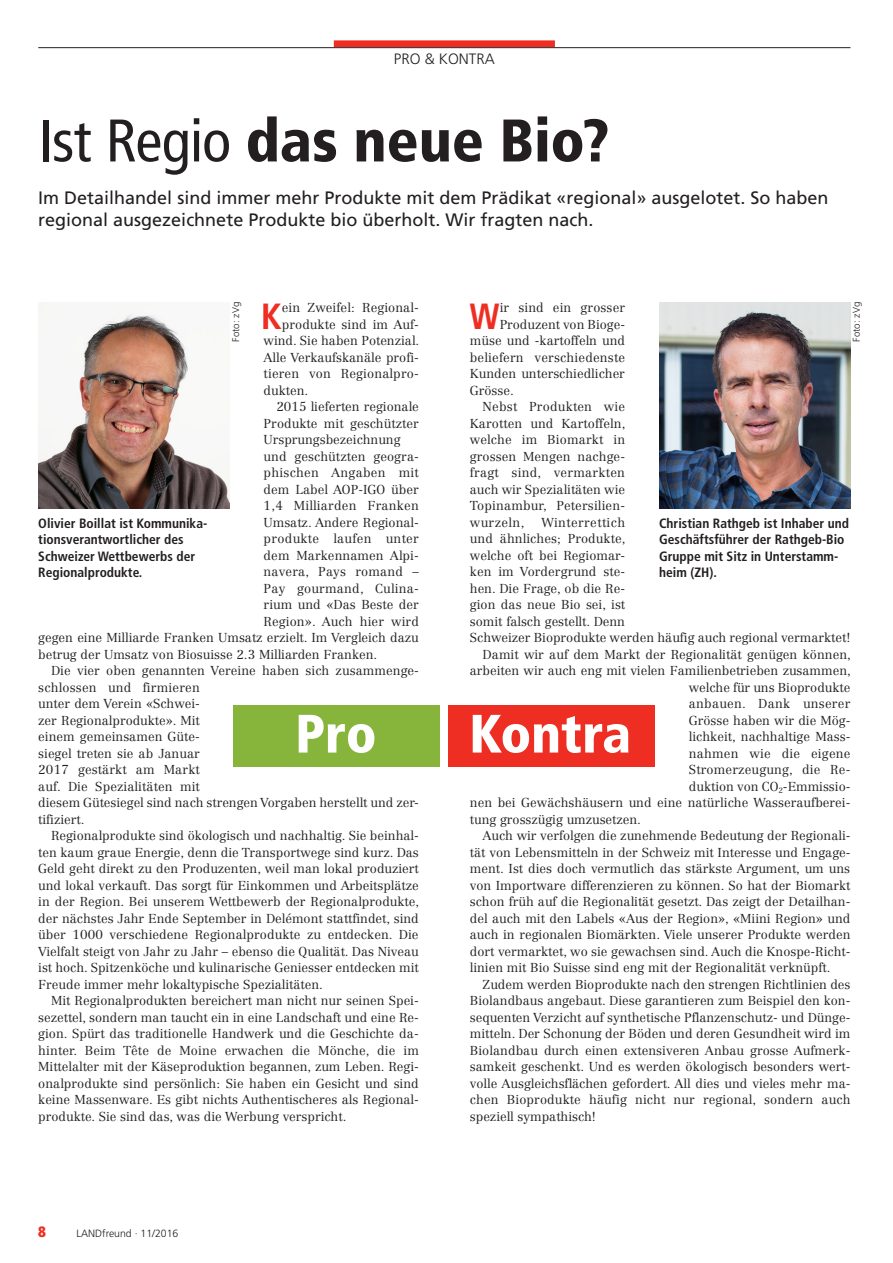
<style>
.page{position:relative;width:893px;height:1263px;background:#fff}
.page>*{position:absolute;margin:0;border:0;box-sizing:border-box;transform-origin:0 0}
.Überschrift_40pt{font:900 condensed 60px "Frutiger LT Pro";letter-spacing:-.005em;color:#231f20}
.Überschrift_40pt-2{font:900 condensed 54px "Frutiger LT Pro";letter-spacing:-.005em;color:#fff}
.Initial_2_zeilig{font:700 condensed 36.45px "Frutiger LT Pro";color:#ee2e22}
.Vorspann{font:18px/21.6px "Frutiger LT Pro";color:#231f20}
.t1{font:300 15px "Frutiger LT Pro";color:#231f20}
.t2{font:900 condensed 15px "Frutiger LT Pro";color:#ee2e22}
.Bildunterschrift{font:700 condensed 13.5px/16.5px "Frutiger LT Pro";color:#231f20}
.Grundtext_mit_Einzug{font:300 12.75px/16.5px "Centennial LT Std";color:#231f20;text-align:justify}
.Initial_2_zeilig-2{font:300 12.75px "Centennial LT Std";letter-spacing:.005em;color:#231f20}
.Grundtext_mit_Einzug-2{font:300 12.75px "Centennial LT Std";letter-spacing:.02em;color:#231f20}
.Grundtext_mit_Einzug-3{font:300 12.75px "Centennial LT Std";letter-spacing:.025em;color:#231f20}
.t3{font:300 10.5px "Frutiger LT Pro";color:#231f20}
.Fotoautor{font:300 9.75px "Frutiger LT Pro";color:#231f20}
.s1{font-weight:400}
</style>
<div class="page">
<div style="left:334px;top:40px;width:221px;height:7px;background:#ee2e22"></div>
<hr style="left:38px;top:47px;width:812px;height:1px;background:#231f20">
<img style="left:38px;top:302px;width:192px;height:207px">
<img style="left:659px;top:302px;width:191px;height:207px">
<div style="left:234px;top:705px;width:206px;height:61px;background:#87b53b"></div>
<div style="left:449px;top:705px;width:206px;height:61px;background:#ee2e22"></div>
<p class="t1" style="left:394px;top:50px;width:102px">PRO &amp; KONTRA</p>
<p class="Überschrift_40pt" style="left:38px;top:104px;width:572px"><span class="s1">Ist Regio</span> das neue Bio?</p>
<p class="Vorspann" style="left:38px;top:187px;width:792px">Im Detailhandel sind immer mehr Produkte mit dem Prädikat «regional» ausgelotet. So haben regional ausgezeichnete Produkte bio überholt. Wir fragten nach.</p>
<p class="Initial_2_zeilig" style="left:261px;top:295px;width:22px">K</p>
<p class="Initial_2_zeilig-2" style="left:282px;top:300px;width:139px">ein Zweifel: Regional-</p>
<p class="Fotoautor" style="left:230px;top:342px;width:41px;rotate:-90deg">Foto: zVg</p>
<p class="Fotoautor" style="left:851px;top:342px;width:41px;rotate:-90deg">Foto: zVg</p>
<p class="Initial_2_zeilig" style="left:469px;top:295px;width:32px">W</p>
<p class="Initial_2_zeilig-2" style="left:500px;top:300px;width:127px">ir sind ein grosser</p>
<p class="Initial_2_zeilig-2" style="left:282px;top:317px;width:139px">produkte sind im Auf-</p>
<p class="Initial_2_zeilig-2" style="left:264px;top:333px;width:157px">wind. Sie haben Potenzial.</p>
<p class="Initial_2_zeilig-2" style="left:264px;top:350px;width:157px">Alle Verkaufskanäle profi-</p>
<p class="Initial_2_zeilig-2" style="left:264px;top:366px;width:157px">tieren von Regionalpro-</p>
<p class="Initial_2_zeilig-2" style="left:264px;top:383px;width:46px">dukten.</p>
<p class="Grundtext_mit_Einzug" style="left:276px;top:399px;width:144px">2015 lieferten regionale</p>
<p class="Grundtext_mit_Einzug" style="left:264px;top:415px;width:157px">Produkte mit geschützter</p>
<p class="Grundtext_mit_Einzug" style="left:264px;top:432px;width:138px">Ursprungsbezeichnung</p>
<p class="Grundtext_mit_Einzug" style="left:264px;top:448px;width:157px">und geschützten geogra-</p>
<p class="Grundtext_mit_Einzug-2" style="left:264px;top:465px;width:157px">phischen Angaben mit</p>
<p class="Grundtext_mit_Einzug" style="left:264px;top:481px;width:157px">dem Label AOP-IGO über</p>
<p class="Grundtext_mit_Einzug" style="left:264px;top:498px;width:157px">1,4 Milliarden Franken</p>
<p class="Grundtext_mit_Einzug" style="left:264px;top:514px;width:157px">Umsatz. Andere Regional-</p>
<p class="Grundtext_mit_Einzug-3" style="left:264px;top:531px;width:157px">produkte laufen unter</p>
<p class="Grundtext_mit_Einzug" style="left:264px;top:547px;width:157px">dem Markennamen Alpi-</p>
<p class="Grundtext_mit_Einzug" style="left:264px;top:564px;width:157px">navera, Pays romand –</p>
<p class="Grundtext_mit_Einzug-2" style="left:264px;top:581px;width:157px">Pay gourmand, Culina-</p>
<p class="Grundtext_mit_Einzug" style="left:264px;top:597px;width:157px">rium und «Das Beste der</p>
<p class="Grundtext_mit_Einzug" style="left:264px;top:613px;width:157px">Region». Auch hier wird</p>
<p class="Grundtext_mit_Einzug" style="left:38px;top:630px;width:382px">gegen eine Milliarde Franken Umsatz erzielt. Im Vergleich dazu</p>
<p class="Grundtext_mit_Einzug" style="left:38px;top:646px;width:341px">betrug der Umsatz von Biosuisse 2.3 Milliarden Franken.</p>
<p class="Grundtext_mit_Einzug" style="left:38px;top:663px;width:382px;text-align:left;text-indent:13px">Die vier oben genannten Vereine haben sich zusammenge&shy;schlossen und firmieren<br>unter dem Verein «Schwei-<br>zer Regionalprodukte». Mit<br>einem gemeinsamen Güte-<br>siegel treten sie ab Januar<br>2017 gestärkt am Markt<br>auf. Die Spezialitäten mit<br>diesem Gütesiegel sind nach strengen Vorgaben herstellt und zer&shy;tifiziert.</p>
<p class="Grundtext_mit_Einzug" style="left:38px;top:828px;width:382px;text-indent:13px">Regionalprodukte sind ökologisch und nachhaltig. Sie beinhal&shy;ten kaum graue Energie, denn die Transportwege sind kurz. Das Geld geht direkt zu den Produzenten, weil man lokal produziert und lokal verkauft. Das sorgt für Einkommen und Arbeitsplätze in der Region. Bei unserem Wettbewerb der Regionalprodukte, der nächstes Jahr Ende September in Delémont stattfindet, sind über 1000 verschiedene Regionalprodukte zu entdecken. Die Vielfalt steigt von Jahr zu Jahr – ebenso die Qualität. Das Niveau ist hoch. Spitzenköche und kulinarische Geniesser entdecken mit Freude immer mehr lokaltypische Spezialitäten.</p>
<p class="Grundtext_mit_Einzug" style="left:38px;top:993px;width:382px;text-indent:13px">Mit Regionalprodukten bereichert man nicht nur seinen Spei&shy;sezettel, sondern man taucht ein in eine Landschaft und eine Re&shy;gion. Spürt das traditionelle Handwerk und die Geschichte da&shy;hinter. Beim Tête de Moine erwachen die Mönche, die im Mittelalter mit der Käseproduktion begannen, zum Leben. Regi&shy;onalprodukte sind persönlich: Sie haben ein Gesicht und sind keine Massenware. Es gibt nichts Authentischeres als Regional&shy;produkte. Sie sind das, was die Werbung verspricht.</p>
<p class="Initial_2_zeilig-2" style="left:500px;top:317px;width:127px">Produzent von Bioge-</p>
<p class="Initial_2_zeilig-2" style="left:470px;top:333px;width:157px">müse und -kartoffeln und</p>
<p class="Initial_2_zeilig-2" style="left:470px;top:350px;width:157px">beliefern verschiedenste</p>
<p class="Initial_2_zeilig-2" style="left:470px;top:366px;width:157px">Kunden unterschiedlicher</p>
<p class="Initial_2_zeilig-2" style="left:470px;top:383px;width:45px">Grösse.</p>
<p class="Grundtext_mit_Einzug" style="left:470px;top:399px;width:157px;text-indent:13px">Nebst Produkten wie Karotten und Kartoffeln, welche im Biomarkt in grossen Mengen nachge&shy;fragt sind, vermarkten auch wir Spezialitäten wie Topinambur, Petersilien&shy;wurzeln,</p>
<p class="Grundtext_mit_Einzug" style="left:470px;top:514px;width:382px;text-align:left;text-indent:72px">Winterrettich<br>und ähnliches; Produkte,<br>welche oft bei Regiomar-<br>ken im Vordergrund ste-<br>hen. Die Frage, ob die Re-<br>gion das neue Bio sei, ist<br>somit falsch gestellt. Denn<br>Schweizer Bioprodukte werden häufig auch regional vermarktet!</p>
<p class="Grundtext_mit_Einzug" style="left:483px;top:646px;width:370px">Damit wir auf dem Markt der Regionalität genügen können,</p>
<p class="Grundtext_mit_Einzug" style="left:470px;top:663px;width:383px">arbeiten wir auch eng mit vielen Familienbetrieben zusammen,</p>
<p class="Grundtext_mit_Einzug" style="left:689px;top:679px;width:163px">welche für uns Bioprodukte</p>
<p class="Grundtext_mit_Einzug-2" style="left:689px;top:696px;width:163px">anbauen. Dank unserer</p>
<p class="Grundtext_mit_Einzug" style="left:689px;top:712px;width:163px">Grösse haben wir die Mög-</p>
<p class="Grundtext_mit_Einzug" style="left:689px;top:729px;width:163px">lichkeit, nachhaltige Mass-</p>
<p class="Grundtext_mit_Einzug" style="left:689px;top:745px;width:163px">nahmen wie die eigene</p>
<p class="Grundtext_mit_Einzug" style="left:689px;top:762px;width:163px">Stromerzeugung, die Re-</p>
<p class="Grundtext_mit_Einzug" style="left:689px;top:778px;width:163px">duktion von CO<sub>2</sub>-Emmissio-</p>
<p class="Grundtext_mit_Einzug" style="left:470px;top:795px;width:382px">nen bei Gewächshäusern und eine natürliche Wasseraufberei-</p>
<p class="Grundtext_mit_Einzug" style="left:470px;top:811px;width:173px">tung grosszügig umzusetzen.</p>
<p class="Grundtext_mit_Einzug" style="left:470px;top:828px;width:382px;text-indent:13px">Auch wir verfolgen die zunehmende Bedeutung der Regionali&shy;tät von Lebensmitteln in der Schweiz mit Interesse und Engage&shy;ment. Ist dies doch vermutlich das stärkste Argument, um uns von Importware differenzieren zu können. So hat der Biomarkt schon früh auf die Regionalität gesetzt. Das zeigt der Detailhan&shy;del auch mit den Labels «Aus der Region», «Miini Region» und auch in regionalen Biomärkten. Viele unserer Produkte werden dort vermarktet, wo sie gewachsen sind. Auch die Knospe-Richt&shy;linien mit Bio Suisse sind eng mit der Regionalität verknüpft.</p>
<p class="Grundtext_mit_Einzug" style="left:470px;top:976px;width:382px;text-indent:13px">Zudem werden Bioprodukte nach den strengen Richtlinien des Biolandbaus angebaut. Diese garantieren zum Beispiel den kon&shy;sequenten Verzicht auf synthetische Pflanzenschutz- und Dünge&shy;mitteln. Der Schonung der Böden und deren Gesundheit wird im Biolandbau durch einen extensiveren Anbau grosse Aufmerk&shy;samkeit geschenkt. Und es werden ökologisch besonders wert&shy;volle Ausgleichsflächen gefordert. All dies und vieles mehr ma&shy;chen Bioprodukte häufig nicht nur regional, sondern auch speziell sympathisch!</p>
<p class="Bildunterschrift" style="left:38px;top:515px;width:171px">Olivier Boillat ist Kommunika&shy;tionsverantwortlicher des<br>Schweizer Wettbewerbs der<br>Regionalprodukte.</p>
<p class="Bildunterschrift" style="left:659px;top:515px;width:191px">Christian Rathgeb ist Inhaber und<br>Geschäftsführer der Rathgeb-Bio<br>Gruppe mit Sitz in Unterstamm&shy;heim (ZH).</p>
<p class="Überschrift_40pt-2" style="left:295px;top:701px;width:83px">Pro</p>
<p class="Überschrift_40pt-2" style="left:469px;top:701px;width:163px">Kontra</p>
<p class="t2" style="left:38px;top:1223px;width:9px">8</p>
<p class="t3" style="left:77px;top:1227px;width:103px">LANDfreund · 11/2016</p>
</div>
